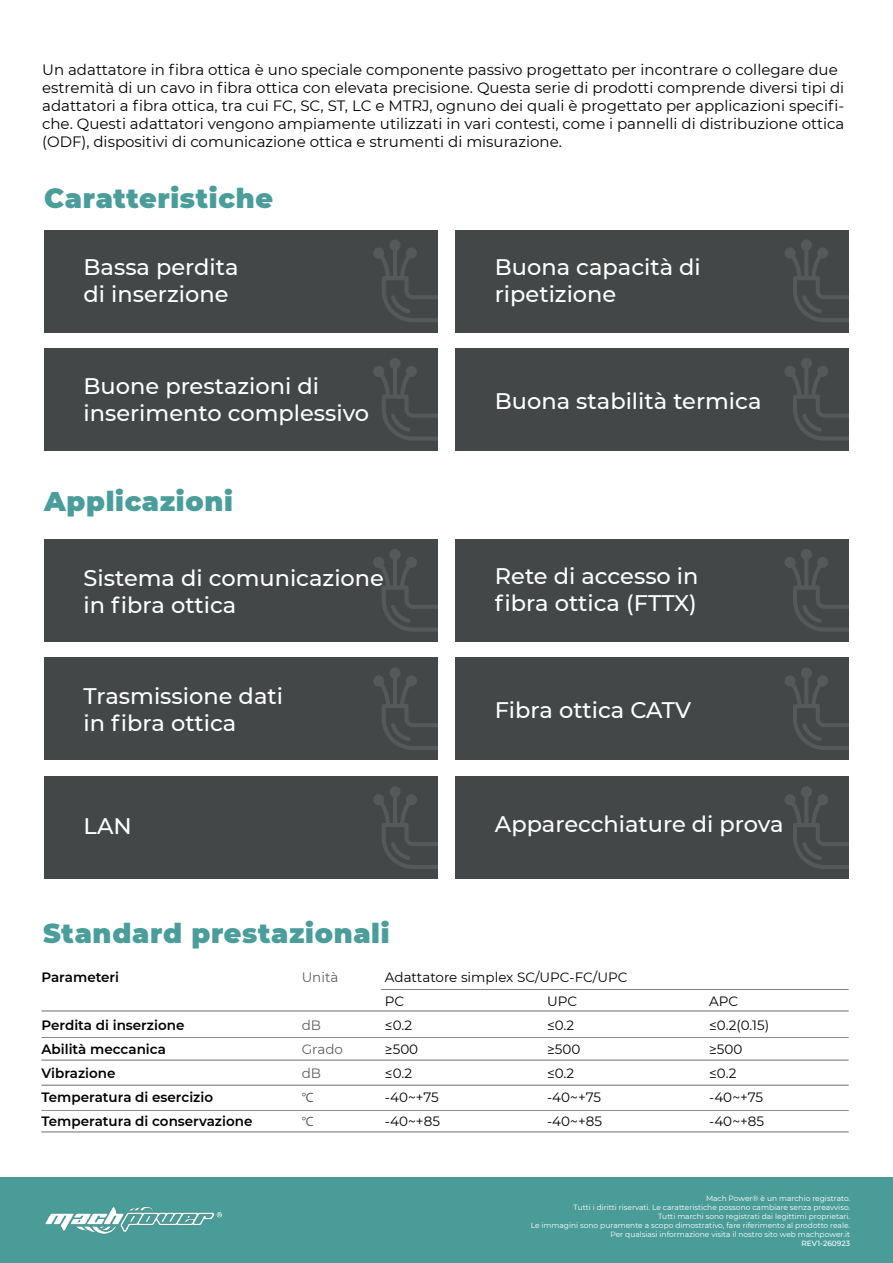
<style>
.page{position:relative;width:893px;height:1263px;background:#fff}
.page>*{position:absolute;margin:0;border:0;box-sizing:border-box;transform-origin:0 0}
.t1{font:900 27px "Montserrat";letter-spacing:.025em;color:#4a9d9a}
.t2{font:500 22.5px/27px "Montserrat";color:#fff}
.t3{font:15px/18px "Montserrat";color:#000}
.t4{font:13.5px/24px "Montserrat";color:#000}
.t5{font:600 13.5px/24px "Montserrat";color:#000}
.t6{font:13.5px/24px "Myriad Pro";color:#000}
.t7{font:7.5px/9px "Montserrat";color:#fff;text-align:right}
.t8{font:500 7.5px "Montserrat";color:#fff}
</style>
<div class="page">
<div style="left:44px;top:348px;width:394px;height:103px;background:#434747"></div>
<div style="left:455px;top:348px;width:394px;height:103px;background:#434747"></div>
<div style="left:44px;top:230px;width:394px;height:102px;background:#434747"></div>
<div style="left:0;top:1178px;width:893px;height:85px;background:#4a9c99"></div>
<img style="left:45px;top:1206px;width:177px;height:28px">
<div style="left:455px;top:230px;width:394px;height:102px;background:#434747"></div>
<hr style="left:41px;top:1011px;width:808px;height:1px;background:#000">
<hr style="left:381px;top:989px;width:468px;height:1px;background:#000">
<hr style="left:41px;top:1037px;width:808px;height:1px;background:#000">
<hr style="left:41px;top:1060px;width:808px;height:1px;background:#000">
<hr style="left:41px;top:1110px;width:808px;height:1px;background:#000">
<hr style="left:41px;top:1085px;width:808px;height:1px;background:#000">
<hr style="left:41px;top:1132px;width:808px;height:1px;background:#000">
<div style="left:44px;top:657px;width:394px;height:103px;background:#434747"></div>
<div style="left:455px;top:657px;width:394px;height:103px;background:#434747"></div>
<div style="left:44px;top:539px;width:394px;height:103px;background:#434747"></div>
<div style="left:455px;top:539px;width:394px;height:103px;background:#434747"></div>
<div style="left:44px;top:776px;width:394px;height:103px;background:#434747"></div>
<div style="left:455px;top:776px;width:394px;height:103px;background:#434747"></div>
<svg style="left:373px;top:549px;width:65px;height:83px"></svg>
<svg style="left:373px;top:667px;width:65px;height:83px"></svg>
<svg style="left:373px;top:786px;width:65px;height:83px"></svg>
<svg style="left:785px;top:549px;width:64px;height:83px"></svg>
<svg style="left:785px;top:667px;width:64px;height:83px"></svg>
<svg style="left:373px;top:240px;width:65px;height:82px"></svg>
<svg style="left:373px;top:358px;width:65px;height:83px"></svg>
<svg style="left:785px;top:240px;width:64px;height:82px"></svg>
<svg style="left:785px;top:358px;width:64px;height:83px"></svg>
<svg style="left:785px;top:786px;width:64px;height:83px"></svg>
<p class="t3" style="left:42px;top:61px;width:804px">Un adattatore in fibra ottica è uno speciale componente passivo progettato per incontrare o collegare due estremità di un cavo in fibra ottica con elevata precisione. Questa serie di prodotti comprende diversi tipi di adattatori a fibra ottica, tra cui FC, SC, ST, LC e MTRJ, ognuno dei quali è progettato per applicazioni specifi&shy;che. Questi adattatori vengono ampiamente utilizzati in vari contesti, come i pannelli di distribuzione ottica (ODF), dispositivi di comunicazione ottica e strumenti di misurazione.</p>
<h1 class="t1" style="left:44px;top:178px;width:231px">Caratteristiche</h1>
<h2 class="t2" style="left:84px;top:253px;width:157px">Bassa perdita di inserzione</h2>
<h2 class="t2" style="left:84px;top:371px;width:287px">Buone prestazioni di inserimento complessivo</h2>
<h1 class="t1" style="left:44px;top:481px;width:190px">Applicazioni</h1>
<h2 class="t2" style="left:84px;top:564px;width:302px">Sistema di comunicazione in fibra ottica</h2>
<h2 class="t2" style="left:84px;top:681px;width:201px">Trasmissione dati in fibra ottica</h2>
<h2 class="t2" style="left:495px;top:253px;width:208px">Buona capacità di ripetizione</h2>
<h2 class="t2" style="left:495px;top:387px;width:268px">Buona stabilità termica</h2>
<h2 class="t2" style="left:495px;top:562px;width:205px">Rete di accesso in fibra ottica (FTTX)</h2>
<h2 class="t2" style="left:495px;top:696px;width:198px">Fibra ottica CATV</h2>
<h2 class="t2" style="left:84px;top:812px;width:50px">LAN</h2>
<h2 class="t2" style="left:495px;top:809px;width:290px">Apparecchiature di prova</h2>
<h1 class="t1" style="left:43px;top:913px;width:348px">Standard prestazionali</h1>
<p class="t5" style="left:42px;top:964px;width:79px">Parameteri</p>
<p class="t4" style="left:385px;top:964px;width:244px">Adattatore simplex SC/UPC-FC/UPC</p>
<p class="t5" style="left:42px;top:1012px;width:212px">Perdita di inserzione<br>Abilità meccanica<br>Vibrazione<br>Temperatura di esercizio<br>Temperatura di conservazione</p>
<p class="t4" style="left:302px;top:964px;width:38px">Unità</p>
<p class="t4" style="left:302px;top:1012px;width:43px">dB<br>Grado dB</p>
<p class="t6" style="left:302px;top:1085px;width:14px">°C °C</p>
<p class="t4" style="left:385px;top:988px;width:57px">PC<br>≤0.2 ≥500 ≤0.2 -40~+75 -40~+85</p>
<p class="t4" style="left:709px;top:988px;width:62px">APC ≤0.2(0.15) ≥500 ≤0.2 -40~+75 -40~+85</p>
<p class="t4" style="left:547px;top:988px;width:57px">UPC ≤0.2 ≥500 ≤0.2 -40~+75 -40~+85</p>
<p class="t7" style="left:531px;top:1193px;width:321px">Mach Power® è un marchio registrato.<br>Tutti i diritti riservati. Le caratteristiche possono cambiare senza preavviso.<br>Tutti marchi sono registrati dai legittimi proprietari.<br>Le immagini sono puramente a scopo dimostrativo, fare riferimento al prodotto reale.<br>Per qualsiasi informazione visita il nostro sito web machpower.it</p>
<p class="t8" style="left:801px;top:1238px;width:50px">REV1-260923</p>
</div>
